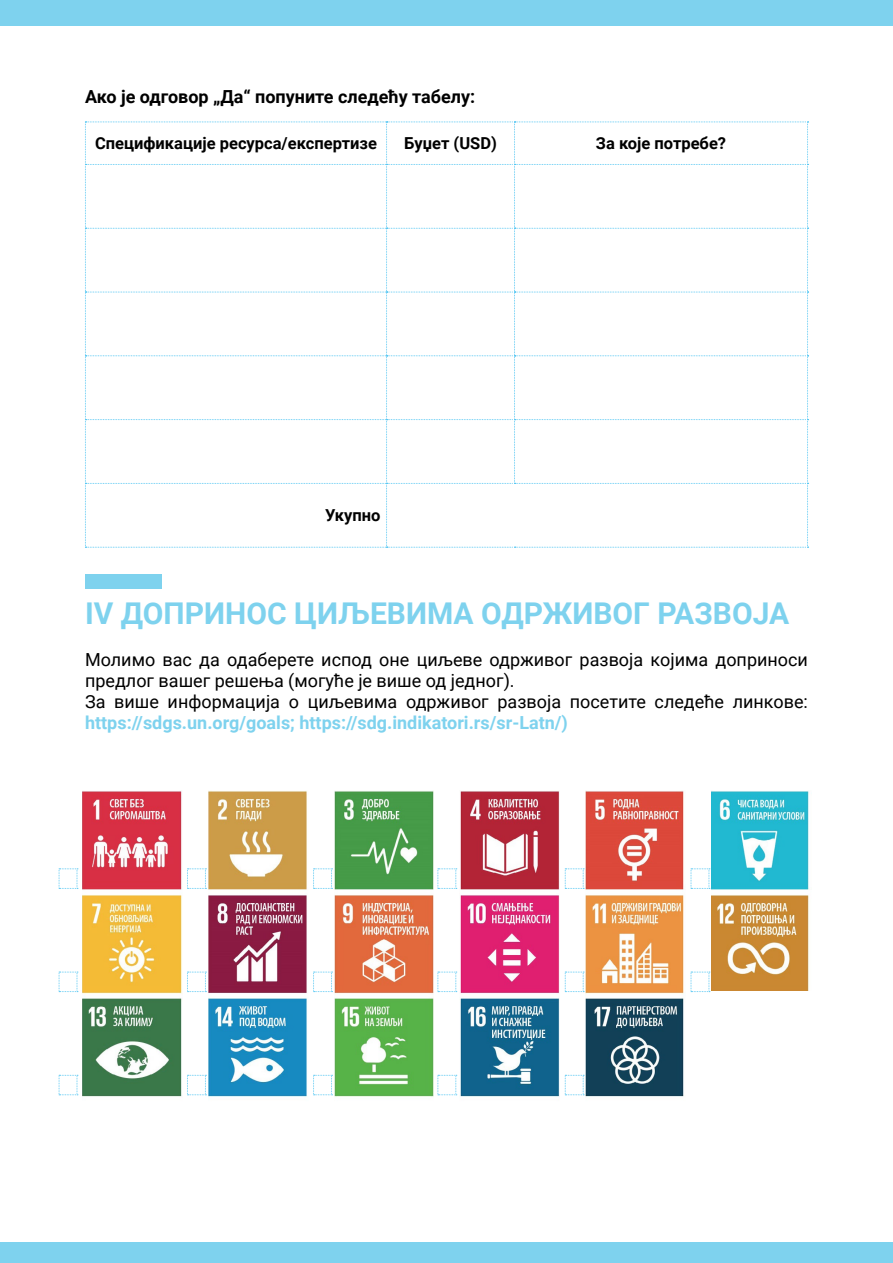
<style>
.page{position:relative;width:893px;height:1263px;background:#fff}
.page>*{position:absolute;margin:0;border:0;box-sizing:border-box;transform-origin:0 0}
.t1{font:700 30px "Roboto";color:#7ed2ee}
.t2{font:18px/21px "Roboto";color:#000}
.t3{font:700 18px "Roboto";color:#7ed2ee}
.t4{font:700 18px "Roboto";color:#000}
.t5{font:700 16.5px "Roboto";color:#000}
</style>
<div class="page">
<svg style="left:85px;top:122px;width:723px;height:426px"></svg>
<div style="left:0;top:0;width:893px;height:26px;background:#7ed2ee"></div>
<div style="left:0;top:1243px;width:893px;height:20px;background:#7ed2ee"></div>
<div style="left:85px;top:574px;width:77px;height:15px;background:#7ed2ee"></div>
<img style="left:83px;top:791px;width:99px;height:306px">
<img style="left:208px;top:791px;width:99px;height:306px">
<img style="left:334px;top:791px;width:100px;height:306px">
<img style="left:460px;top:791px;width:100px;height:306px">
<img style="left:586px;top:791px;width:98px;height:306px">
<img style="left:711px;top:791px;width:98px;height:200px">
<svg style="left:59px;top:868px;width:19px;height:21px"></svg>
<svg style="left:59px;top:972px;width:19px;height:20px"></svg>
<svg style="left:59px;top:1075px;width:19px;height:20px"></svg>
<svg style="left:187px;top:868px;width:19px;height:21px"></svg>
<svg style="left:187px;top:972px;width:19px;height:20px"></svg>
<svg style="left:187px;top:1075px;width:19px;height:20px"></svg>
<svg style="left:313px;top:868px;width:20px;height:21px"></svg>
<svg style="left:313px;top:972px;width:20px;height:20px"></svg>
<svg style="left:313px;top:1075px;width:20px;height:20px"></svg>
<svg style="left:437px;top:868px;width:20px;height:21px"></svg>
<svg style="left:437px;top:972px;width:20px;height:20px"></svg>
<svg style="left:437px;top:1075px;width:20px;height:20px"></svg>
<svg style="left:565px;top:868px;width:19px;height:21px"></svg>
<svg style="left:565px;top:972px;width:19px;height:20px"></svg>
<svg style="left:565px;top:1075px;width:19px;height:20px"></svg>
<svg style="left:691px;top:868px;width:19px;height:21px"></svg>
<svg style="left:691px;top:972px;width:19px;height:20px"></svg>
<p class="t4" style="left:85px;top:84px;width:392px">Ако је одговор „Да“ попуните следећу табелу:</p>
<p class="t5" style="left:95px;top:132px;width:283px">Спецификације ресурса/експертизе</p>
<p class="t5" style="left:404px;top:132px;width:94px">Буџет (USD)</p>
<p class="t5" style="left:596px;top:132px;width:132px">За које потребе?</p>
<p class="t5" style="left:325px;top:504px;width:57px">Укупно</p>
<h1 class="t1" style="left:85px;top:592px;width:706px">IV ДОПРИНОС ЦИЉЕВИМА ОДРЖИВОГ РАЗВОЈА</h1>
<p class="t2" style="left:85px;top:648px;width:724px">Молимо вас да одаберете испод оне циљеве одрживог развоја којима доприноси предлог вашег решења (могуће је више од једног).<br>За више информација о циљевима одрживог развоја посетите следеће линкове:</p>
<p class="t3" style="left:85px;top:710px;width:484px">https://sdgs.un.org/goals; https://sdg.indikatori.rs/sr-Latn/)</p>
</div>
